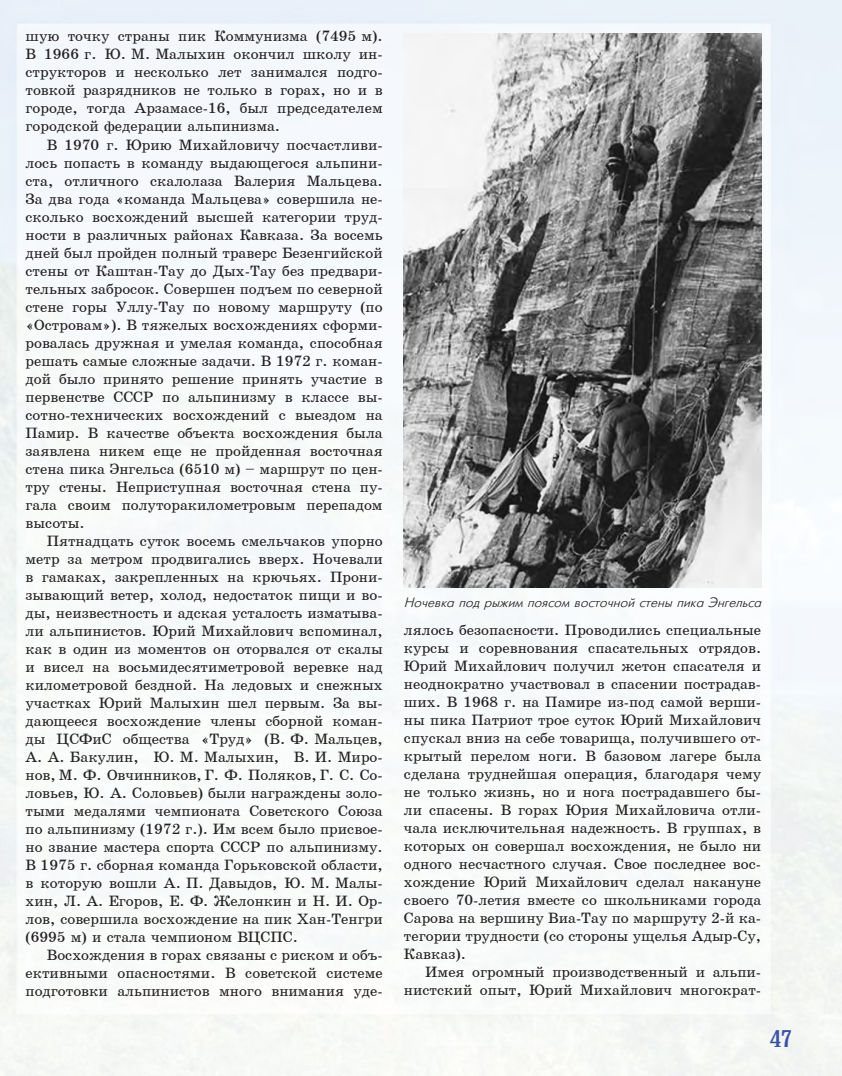
<style>
.page{position:relative;width:842px;height:1076px;background:#fff}
.page>*{position:absolute;margin:0;border:0;box-sizing:border-box;transform-origin:0 0}
.t1{font:24px "Bruskovaya Plain";color:#3a53a3}
.t2{font:15px/18px "School";color:#231f20;text-align:justify}
.t3{font:italic 13.5px "Futuris";color:#231f20}
</style>
<div class="page">
<img style="left:0;top:0;width:842px;height:1076px">
<img style="left:404px;top:33px;width:357px;height:554px">
<p class="t2" style="left:26px;top:27px;width:359px">шую точку страны пик Коммунизма (7495 м).<br>В 1966 г. Ю. М. Малыхин окончил школу ин&shy;структоров и несколько лет занимался подго&shy;товкой разрядников не только в горах, но и в городе, тогда Арзамасе-16, был председателем городской федерации альпинизма.</p>
<p class="t2" style="left:26px;top:135px;width:359px;text-indent:21px">В 1970 г. Юрию Михайловичу посчастливи&shy;лось попасть в команду выдающегося альпини&shy;ста, отличного скалолаза Валерия Мальцева.<br>За два года «команда Мальцева» совершила не&shy;сколько восхождений высшей категории труд&shy;ности в различных районах Кавказа. За восемь дней был пройден полный траверс Безенгийской стены от Каштан-Тау до Дых-Тау без предвари&shy;тельных забросок. Совершен подъем по северной стене горы Уллу-Тау по новому маршруту (по «Островам»). В тяжелых восхождениях сформи&shy;ровалась дружная и умелая команда, способная решать самые сложные задачи. В 1972 г. коман&shy;дой было принято решение принять участие в первенстве СССР по альпинизму в классе вы&shy;сотно-технических восхождений с выездом на Памир. В качестве объекта восхождения была заявлена никем еще не пройденная восточная стена пика Энгельса (6510 м) – маршрут по цен&shy;тру стены. Неприступная восточная стена пу&shy;гала своим полуторакилометровым перепадом высоты.</p>
<p class="t2" style="left:26px;top:531px;width:359px;text-indent:21px">Пятнадцать суток восемь смельчаков упорно метр за метром продвигались вверх. Ночевали в гамаках, закрепленных на крючьях. Прони&shy;зывающий ветер, холод, недостаток пищи и во&shy;ды, неизвестность и адская усталость изматыва&shy;ли альпинистов. Юрий Михайлович вспоминал, как в один из моментов он оторвался от скалы и висел на восьмидесятиметровой веревке над километровой бездной. На ледовых и снежных участках Юрий Малыхин шел первым. За вы&shy;дающееся восхождение члены сборной коман&shy;ды ЦСФиС общества «Труд» (В. Ф. Мальцев, А. А. Бакулин, Ю. М. Малыхин, В. И. Миро&shy;нов, М. Ф. Овчинников, Г. Ф. Поляков, Г. С. Со&shy;ловьев, Ю. А. Соловьев) были награждены золо&shy;тыми медалями чемпионата Советского Союза по альпинизму (1972 г.). Им всем было присвое&shy;но звание мастера спорта СССР по альпинизму.<br>В 1975 г. сборная команда Горьковской области, в которую вошли А. П. Давыдов, Ю. М. Малы&shy;хин, Л. А. Егоров, Е. Ф. Желонкин и Н. И. Ор&shy;лов, совершила восхождение на пик Хан-Тенгри (6995 м) и стала чемпионом ВЦСПС.</p>
<p class="t2" style="left:26px;top:945px;width:359px;text-indent:21px">Восхождения в горах связаны с риском и объ&shy;ективными опасностями. В советской системе подготовки альпинистов много внимания уде-</p>
<p class="t3" style="left:404px;top:595px;width:359px">Ночевка под рыжим поясом восточной стены пика Энгельса</p>
<p class="t2" style="left:404px;top:621px;width:359px">лялось безопасности. Проводились специальные курсы и соревнования спасательных отрядов.<br>Юрий Михайлович получил жетон спасателя и неоднократно участвовал в спасении пострадав&shy;ших. В 1968 г. на Памире из-под самой верши&shy;ны пика Патриот трое суток Юрий Михайлович спускал вниз на себе товарища, получившего от&shy;крытый перелом ноги. В базовом лагере была сделана труднейшая операция, благодаря чему не только жизнь, но и нога пострадавшего бы&shy;ли спасены. В горах Юрия Михайловича отли&shy;чала исключительная надежность. В группах, в которых он совершал восхождения, не было ни одного несчастного случая. Свое последнее вос&shy;хождение Юрий Михайлович сделал накануне своего 70-летия вместе со школьниками города Сарова на вершину Виа-Тау по маршруту 2-й ка&shy;тегории трудности (со стороны ущелья Адыр-Су, Кавказ).</p>
<p class="t2" style="left:404px;top:963px;width:359px;text-align:right">Имея огромный производственный и альпи&shy;нистский опыт, Юрий Михайлович многократ-</p>
<h1 class="t1" style="left:770px;top:1026px;width:24px">47</h1>
</div>
